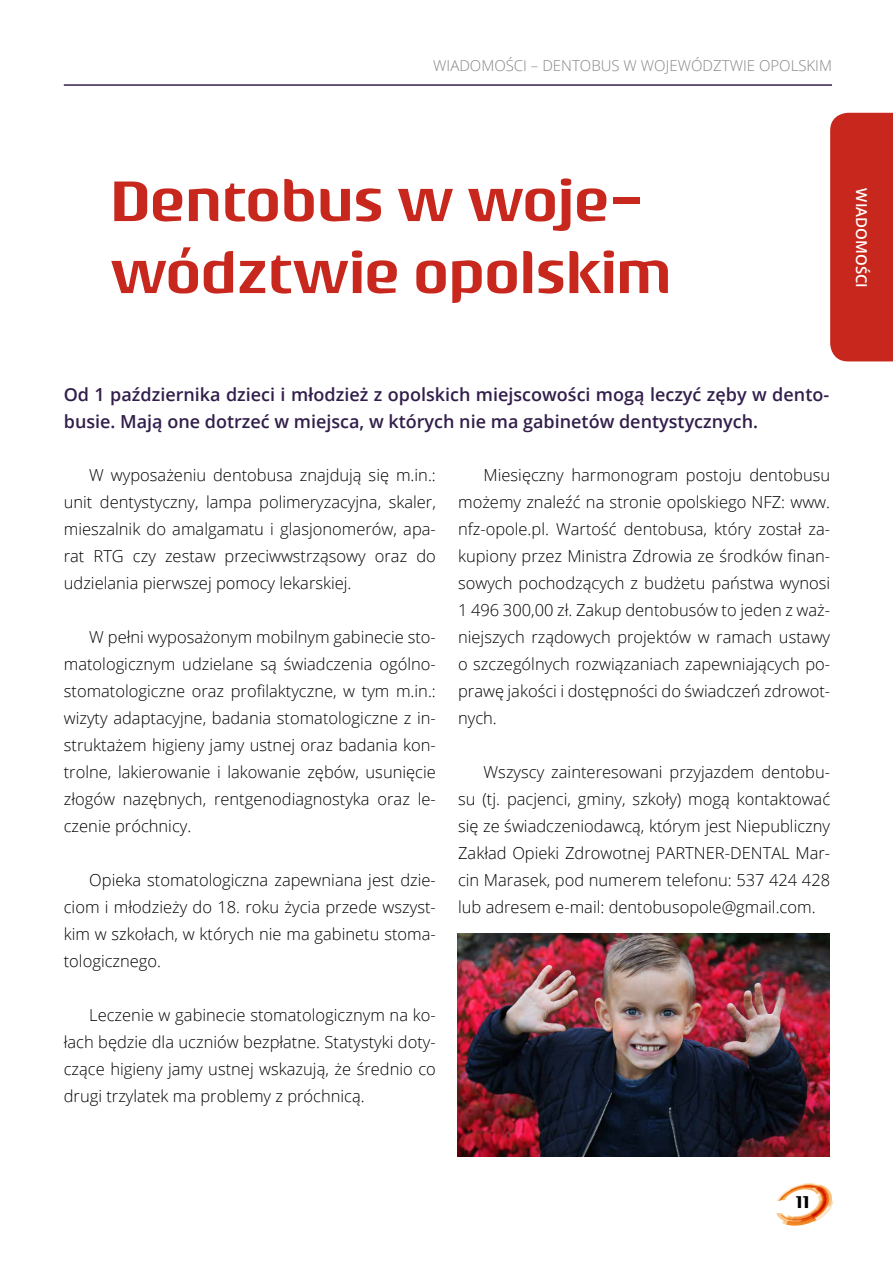
<style>
.page{position:relative;width:893px;height:1263px;background:#fff}
.page>*{position:absolute;margin:0;border:0;box-sizing:border-box;transform-origin:0 0}
.t1{font:500 60px/72px "Rogue Sans Ext";color:#c7271c}
.t2{font:600 18px/27px "Open Sans";color:#321e4b}
.t3{font:500 18px "Rogue Sans Ext";color:#000}
.t4{font:300 16.5px/27px "Open Sans";color:#000;text-align:justify}
.t5{font:300 15px "Open Sans";color:#858686}
.t6{font:600 15px "Open Sans";color:#fffefd}
</style>
<div class="page">
<svg style="left:776px;top:1183px;width:57px;height:42px"></svg>
<hr style="left:64px;top:84px;width:768px;height:2px;background:#321e4b">
<div style="left:830px;top:113px;width:63px;height:248px;background:#c7271c"></div>
<img style="left:457px;top:933px;width:373px;height:224px">
<p class="t5" style="left:433px;top:56px;width:400px">WIADOMOŚCI – DENTOBUS W WOJEWÓDZTWIE OPOLSKIM</p>
<h1 class="t1" style="left:111px;top:165px;width:562px">Dentobus w woje&shy;wództwie opolskim</h1>
<p class="t6" style="left:872px;top:188px;width:101px;rotate:90deg">WIADOMOŚCI</p>
<p class="t2" style="left:64px;top:381px;width:767px">Od 1 października dzieci i młodzież z opolskich miejscowości mogą leczyć zęby w dento&shy;busie. Mają one dotrzeć w miejsca, w których nie ma gabinetów dentystycznych.</p>
<p class="t4" style="left:64px;top:461px;width:374px;text-indent:26px">W wyposażeniu dentobusa znajdują się m.in.: unit dentystyczny, lampa polimeryzacyjna, skaler, mieszalnik do amalgamatu i glasjonomerów, apa&shy;rat RTG czy zestaw przeciwwstrząsowy oraz do udzielania pierwszej pomocy lekarskiej.</p>
<p class="t4" style="left:64px;top:623px;width:374px;text-indent:26px">W pełni wyposażonym mobilnym gabinecie sto&shy;matologicznym udzielane są świadczenia ogólno&shy;stomatologiczne oraz profilaktyczne, w tym m.in.: wizyty adaptacyjne, badania stomatologiczne z in&shy;struktażem higieny jamy ustnej oraz badania kon&shy;trolne, lakierowanie i lakowanie zębów, usunięcie złogów nazębnych, rentgenodiagnostyka oraz le&shy;czenie próchnicy.</p>
<p class="t4" style="left:64px;top:866px;width:374px;text-indent:26px">Opieka stomatologiczna zapewniana jest dzie&shy;ciom i młodzieży do 18. roku życia przede wszyst&shy;kim w szkołach, w których nie ma gabinetu stoma&shy;tologicznego.</p>
<p class="t4" style="left:64px;top:1001px;width:374px;text-indent:26px">Leczenie w gabinecie stomatologicznym na ko&shy;łach będzie dla uczniów bezpłatne. Statystyki doty&shy;czące higieny jamy ustnej wskazują, że średnio co drugi trzylatek ma problemy z próchnicą.</p>
<p class="t4" style="left:458px;top:461px;width:374px;text-indent:26px">Miesięczny harmonogram postoju dentobusu możemy znaleźć na stronie opolskiego NFZ: www. nfz-opole.pl. Wartość dentobusa, który został za&shy;kupiony przez Ministra Zdrowia ze środków finan&shy;sowych pochodzących z budżetu państwa wynosi 1 496 300,00 zł. Zakup dentobusów to jeden z waż&shy;niejszych rządowych projektów w ramach ustawy o szczególnych rozwiązaniach zapewniających po&shy;prawę jakości i dostępności do świadczeń zdrowot&shy;nych.</p>
<p class="t4" style="left:458px;top:758px;width:374px;text-indent:26px">Wszyscy zainteresowani przyjazdem dentobu&shy;su (tj. pacjenci, gminy, szkoły) mogą kontaktować się ze świadczeniodawcą, którym jest Niepubliczny Zakład Opieki Zdrowotnej PARTNER-DENTAL Mar&shy;cin Marasek, pod numerem telefonu: 537 424 428 lub adresem e-mail: dentobusopole@gmail.com.</p>
<p class="t3" style="left:796px;top:1191px;width:15px">11</p>
</div>
